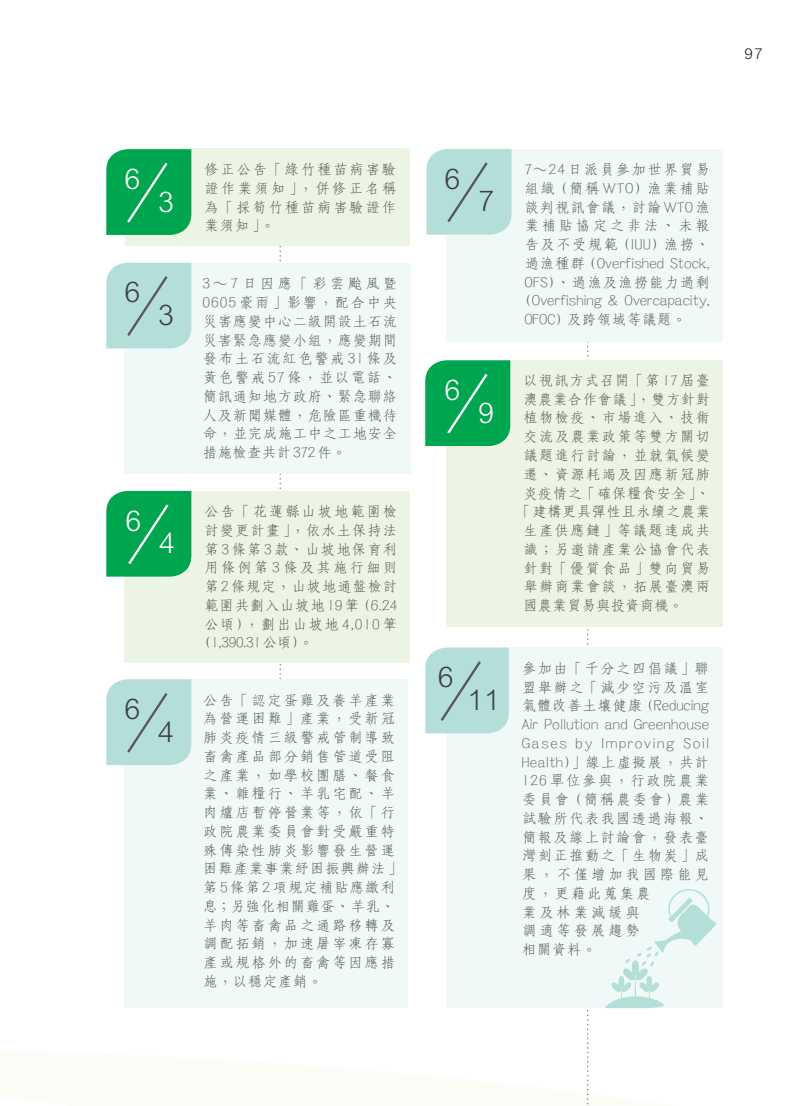
<style>
.page{position:relative;width:808px;height:1106px;background:#fff}
.page>*{position:absolute;margin:0;border:0;box-sizing:border-box;transform-origin:0 0}
.t1{font:300 28.5px "M Hei HK";color:#3e3e3f}
.t2{font:300 28.5px "M Hei HK";color:#fff}
.t3{font:300 15px/18.8px "C Fang Song HK";letter-spacing:.045em;color:#57585a;text-align:justify}
.t4{font:300 15px/18.8px "C Fang Song HK";letter-spacing:.075em;color:#57585a}
.t5{font:300 15px "C Fang Song HK";letter-spacing:.01em;color:#57585a}
.t6{font:300 15px "C Fang Song HK";letter-spacing:-.01em;color:#57585a}
.t7{font:300 15px "C Fang Song HK";letter-spacing:.02em;color:#57585a}
.t8{font:300 15px "C Fang Song HK";letter-spacing:.015em;color:#57585a}
.t9{font:300 15px "C Fang Song HK";letter-spacing:.065em;color:#57585a}
.t10{font:300 15px "C Fang Song HK";letter-spacing:.07em;color:#57585a}
.t11{font:300 15px "C Fang Song HK";color:#57585a}
.t12{font:300 15px "C Fang Song HK";letter-spacing:.025em;color:#57585a}
.t13{font:300 15px "C Fang Song HK";letter-spacing:.085em;color:#57585a}
.t14{font:300 15px "C Fang Song HK";letter-spacing:.105em;color:#57585a}
.t15{font:300 15px "C Fang Song HK";letter-spacing:.14em;color:#57585a}
.t16{font:300 15px "C Fang Song HK";letter-spacing:-.03em;color:#57585a}
.t17{font:300 15px "M Hei HK";color:#231f20}
.s1{font-family:"Adobe Ming Std"}
</style>
<div class="page">
<svg style="left:279px;top:246px;width:2px;height:433px"></svg>
<svg style="left:587px;top:341px;width:2px;height:764px"></svg>
<div style="left:125px;top:149px;width:284px;height:97px;background:#ecf5e4"></div>
<div style="left:124px;top:263px;width:286px;height:210px;background:#f0f9f7"></div>
<div style="left:125px;top:679px;width:283px;height:329px;background:#f0f9f7"></div>
<div style="left:446px;top:149px;width:277px;height:192px;background:#f0f9f7"></div>
<div style="left:125px;top:491px;width:285px;height:171px;background:#ecf5e4"></div>
<svg style="left:106px;top:149px;width:85px;height:86px;background:#0da957"></svg>
<div style="left:106px;top:263px;width:85px;height:85px;background:#b3dfd8"></div>
<svg style="left:106px;top:679px;width:85px;height:86px;background:#b3dcd6"></svg>
<svg style="left:426px;top:149px;width:85px;height:86px;background:#b3dcd6"></svg>
<div style="left:106px;top:491px;width:85px;height:85px;background:#00a54f"></div>
<div style="left:446px;top:360px;width:277px;height:266px;background:#ecf5e4"></div>
<svg style="left:425px;top:360px;width:85px;height:86px;background:#0da957"></svg>
<div style="left:447px;top:647px;width:276px;height:361px;background:#f0f9f7"></div>
<svg style="left:425px;top:647px;width:84px;height:86px;background:#b3dcd6"></svg>
<svg style="left:605px;top:889px;width:112px;height:119px"></svg>
<p class="t17" style="left:744px;top:42px;width:20px">97</p>
<h1 class="t2" style="left:124px;top:158px;width:17px">6</h1>
<h1 class="t2" style="left:158px;top:181px;width:17px">3</h1>
<p class="t3" style="left:204px;top:159px;width:194px">修正公告「綠竹種苗病害驗證作業須知」，併修正名稱為「採筍竹種苗病害驗證作業須知」。</p>
<h1 class="t1" style="left:124px;top:272px;width:17px">6</h1>
<h1 class="t1" style="left:158px;top:294px;width:17px">3</h1>
<p class="t3" style="left:203px;top:273px;width:196px">3<span class="s1">～</span>7 日因應「彩雲颱風暨0605 豪雨」影響，配合中央災害應變中心二級開設土石流災害緊急應變小組，應變期間發布土石流紅色警戒31條及黃色警戒57條，並以電話、簡訊通知地方政府、緊急聯絡人及新聞媒體，危險區重機待命，並完成施工中之工地安全措施檢查共計372件。</p>
<h1 class="t2" style="left:125px;top:500px;width:17px">6</h1>
<h1 class="t2" style="left:159px;top:522px;width:17px">4</h1>
<p class="t13" style="left:204px;top:501px;width:195px">公告「花蓮縣山坡地範圍檢</p>
<p class="t12" style="left:204px;top:520px;width:195px">討變更計畫」，依水土保持法</p>
<p class="t3" style="left:204px;top:539px;width:195px">第3條第3款、山坡地保育利</p>
<p class="t14" style="left:204px;top:557px;width:195px">用條例第3條及其施行細則</p>
<p class="t5" style="left:204px;top:576px;width:195px">第2條規定，山坡地通盤檢討</p>
<p class="t5" style="left:204px;top:595px;width:195px">範圍共劃入山坡地19筆（6.24</p>
<p class="t9" style="left:204px;top:613px;width:195px">公頃），劃出山坡地 4,010 筆</p>
<p class="t3" style="left:197px;top:632px;width:119px">（1,390.31公頃）。</p>
<h1 class="t1" style="left:444px;top:158px;width:17px">6</h1>
<h1 class="t1" style="left:478px;top:181px;width:17px">7</h1>
<h1 class="t2" style="left:444px;top:369px;width:17px">6</h1>
<h1 class="t2" style="left:478px;top:392px;width:17px">9</h1>
<p class="t3" style="left:524px;top:159px;width:187px">7<span class="s1">～</span>24日派員參加世界貿易</p>
<p class="t10" style="left:524px;top:178px;width:187px">組織（簡稱 WTO）漁業補貼</p>
<p class="t7" style="left:524px;top:196px;width:187px">談判視訊會議，討論WTO漁</p>
<p class="t15" style="left:524px;top:215px;width:187px">業補貼協定之非法、未報</p>
<p class="t3" style="left:524px;top:234px;width:187px">告及不受規範（IUU）漁撈、</p>
<p class="t8" style="left:524px;top:253px;width:187px">過漁種群（Overfished Stock,</p>
<p class="t3" style="left:524px;top:272px;width:187px">OFS）、過漁及漁撈能力過剩</p>
<p class="t5" style="left:517px;top:290px;width:195px">（Overfishing &amp; Overcapacity,</p>
<p class="t11" style="left:524px;top:309px;width:164px">OFOC）及跨領域等議題。</p>
<p class="t7" style="left:523px;top:370px;width:189px">以視訊方式召開「第 17 屆臺</p>
<p class="t6" style="left:523px;top:388px;width:189px">澳農業合作會議」，雙方針對</p>
<p class="t3" style="left:523px;top:407px;width:189px">植物檢疫、市場進入、技術</p>
<p class="t3" style="left:523px;top:426px;width:189px">交流及農業政策等雙方關切</p>
<p class="t3" style="left:523px;top:445px;width:189px">議題進行討論，並就氣候變</p>
<p class="t3" style="left:523px;top:464px;width:189px">遷、資源耗竭及因應新冠肺</p>
<p class="t6" style="left:523px;top:482px;width:189px">炎疫情之「確保糧食安全」、</p>
<p class="t6" style="left:515px;top:501px;width:196px">「建構更具彈性且永續之農業</p>
<p class="t3" style="left:523px;top:520px;width:189px">生產供應鏈」等議題達成共</p>
<p class="t3" style="left:523px;top:539px;width:189px">識；另邀請產業公協會代表</p>
<p class="t3" style="left:523px;top:557px;width:189px">針對「優質食品」雙向貿易</p>
<p class="t3" style="left:523px;top:576px;width:189px">舉辦商業會談，拓展臺澳兩</p>
<p class="t16" style="left:523px;top:595px;width:162px">國農業貿易與投資商機。</p>
<h1 class="t1" style="left:124px;top:688px;width:17px">6</h1>
<h1 class="t1" style="left:158px;top:711px;width:17px">4</h1>
<p class="t4" style="left:203px;top:689px;width:202px">公告「認定蛋雞及養羊產業為營運困難」產業，受新冠肺炎疫情三級警戒管制導致畜禽產品部分銷售管道受阻之產業，如學校團膳、餐食業、雜糧行、羊乳宅配、羊肉爐店暫停營業等，依「行政院農業委員會對受嚴重特殊傳染性肺炎影響發生營運困難產業事業紓困振興辦法」第5條第2項規定補貼應繳利息；另強化相關雞蛋、羊乳、羊肉等畜禽品之通路移轉及調配拓銷，加速屠宰凍存寡產或規格外的畜禽等因應措施，以穩定產銷。</p>
<h1 class="t1" style="left:438px;top:657px;width:17px">6</h1>
<h1 class="t1" style="left:468px;top:679px;width:34px">11</h1>
<p class="t3" style="left:522px;top:658px;width:189px;text-align:left">參加由「千分之四倡議」聯盟舉辦之「減少空污及溫室氣體改善土壤健康（Reducing<br>Air Pollution and Greenhouse<br>Gases by Improving Soil<br>Health）」線上虛擬展，共計<br>126單位參與，行政院農業委員會（簡稱農委會）農業試驗所代表我國透過海報、簡報及線上討論會，發表臺灣刻正推動之「生物炭」成果，不僅增加我國際能見度，更藉此蒐集農<br>業及林業減緩與<br>調適等發展趨勢<br>相關資料。</p>
</div>
